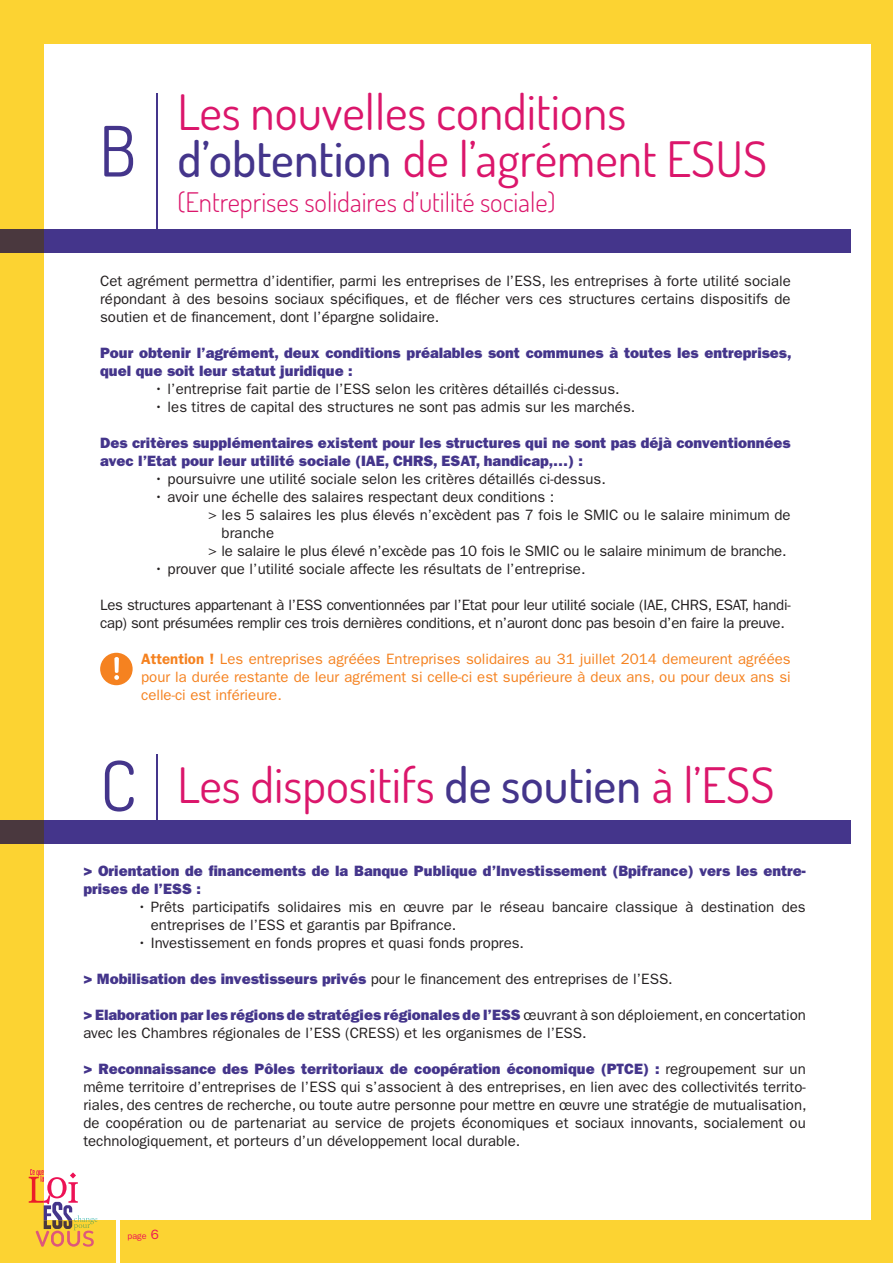
<style>
.page{position:relative;width:893px;height:1263px;background:#fff}
.page>*{position:absolute;margin:0;border:0;box-sizing:border-box;transform-origin:0 0}
.t1{font:69.3px "Dosis";color:#44358b}
.t2{font:48.9px/46.5px "Dosis";color:#db166b}
.t3{font:300 27px "Dosis";color:#db166b}
.t4{font:15px/18px "Franklin Gothic";color:#231f20;text-align:justify}
.t5{font:800 15px/18px "Franklin Gothic";color:#44358b}
.t6{font:15px/18px "Franklin Gothic";letter-spacing:-.02em;color:#231f20}
.t7{font:15px/18px "Franklin Gothic";color:#f58220;text-align:justify}
.t8{font:9px "Franklin Gothic";color:#ed1255}
.s1{font-size:69.3px;color:#44358b}
.s2{font-weight:500;color:#44358b}
.s3{font-weight:600}
.s4{font-weight:800;color:#44358b}
.s5{font-size:13.5px}
</style>
<div class="page">
<div style="left:0;top:0;width:43px;height:1263px;background:#fcd332"></div>
<div style="left:34px;top:0;width:859px;height:43px;background:#fcd332"></div>
<div style="left:34px;top:1220px;width:859px;height:43px;background:#fcd332"></div>
<div style="left:43px;top:230px;width:807px;height:23px;background:#44358b"></div>
<div style="left:0;top:230px;width:43px;height:23px;background:#4a383e"></div>
<div style="left:43px;top:821px;width:807px;height:23px;background:#44358b"></div>
<div style="left:0;top:821px;width:43px;height:23px;background:#4a383e"></div>
<hr style="left:156px;top:754px;width:2px;height:85px;background:#44358b">
<hr style="left:117px;top:1216px;width:3px;height:47px;background:#fff">
<svg style="left:29px;top:1169px;width:68px;height:78px"></svg>
<hr style="left:156px;top:94px;width:2px;height:148px;background:#44358b">
<div style="left:100px;top:653px;width:33px;height:32px;background:#f58220;border-radius:50%"></div>
<svg style="left:114px;top:657px;width:5px;height:23px"></svg>
<div style="left:871px;top:0;width:22px;height:1263px;background:#fcd332"></div>
<h2 class="t2" style="left:99px;top:88px;width:670px;text-indent:78px">Les nouvelles conditions<br><span class="s1">B</span> <span class="s2">d’obtention</span> de l’agrément ESUS</h2>
<h3 class="t3" style="left:178px;top:184px;width:379px">(Entreprises solidaires d’utilité sociale)</h3>
<p class="t4" style="left:100px;top:272px;width:692px">Cet agrément permettra d’identifier, parmi les entreprises de l’ESS, les entreprises à forte utilité sociale répondant à des besoins sociaux spécifiques, et de flécher vers ces structures certains dispositifs de soutien et de financement, dont l’épargne solidaire.</p>
<p class="t5" style="left:100px;top:343px;width:693px">Pour obtenir l’agrément, deux conditions préalables sont communes à toutes les entreprises, quel que soit leur statut juridique :</p>
<p class="t4" style="left:154px;top:380px;width:467px">• l’entreprise fait partie de l’ESS selon les critères détaillés ci-dessus.</p>
<p class="t4" style="left:154px;top:398px;width:483px">• les titres de capital des structures ne sont pas admis sur les marchés.</p>
<p class="t5" style="left:100px;top:433px;width:692px">Des critères supplémentaires existent pour les structures qui ne sont pas déjà conventionnées avec l’Etat pour leur utilité sociale (IAE, CHRS, ESAT, handicap,…) :</p>
<p class="t4" style="left:154px;top:470px;width:453px">• poursuivre une utilité sociale selon les critères détaillés ci-dessus.</p>
<p class="t4" style="left:154px;top:488px;width:402px">• avoir une échelle des salaires respectant deux conditions :</p>
<p class="t4" style="left:208px;top:506px;width:584px">&gt; les 5 salaires les plus élevés n’excèdent pas 7 fois le SMIC ou le salaire minimum de</p>
<p class="t4" style="left:222px;top:524px;width:54px">branche</p>
<p class="t4" style="left:208px;top:542px;width:580px">&gt; le salaire le plus élevé n’excède pas 10 fois le SMIC ou le salaire minimum de branche.</p>
<p class="t4" style="left:154px;top:560px;width:433px">• prouver que l’utilité sociale affecte les résultats de l’entreprise.</p>
<p class="t6" style="left:100px;top:596px;width:692px">Les structures appartenant à l’ESS conventionnées par l’Etat pour leur utilité sociale (IAE, CHRS, ESAT, handi&shy;cap) sont présumées remplir ces trois dernières conditions, et n’auront donc pas besoin d’en faire la preuve.</p>
<p class="t7" style="left:141px;top:650px;width:651px"><span class="s3">Attention !</span> Les entreprises agréées Entreprises solidaires au 31 juillet 2014 demeurent agréées pour la durée restante de leur agrément si celle-ci est supérieure à deux ans, ou pour deux ans si celle-ci est inférieure.</p>
<h1 class="t1" style="left:100px;top:740px;width:38px">C</h1>
<h2 class="t2" style="left:178px;top:761px;width:598px">Les dispositifs <span class="s2">de soutien</span> à l’ESS</h2>
<p class="t5" style="left:83px;top:862px;width:724px">&gt; Orientation de financements de la Banque Publique d’Investissement (Bpifrance) vers les entre&shy;prises de l’ESS :</p>
<p class="t4" style="left:151px;top:898px;width:656px;text-indent:-14px">• Prêts participatifs solidaires mis en œuvre par le réseau bancaire classique à destination des entreprises de l’ESS et garantis par Bpifrance.</p>
<p class="t4" style="left:137px;top:934px;width:388px">• Investissement en fonds propres et quasi fonds propres.</p>
<p class="t4" style="left:83px;top:970px;width:591px"><span class="s4">&gt; Mobilisation des investisseurs privés</span> pour le financement des entreprises de l’ESS.</p>
<p class="t4" style="left:83px;top:1006px;width:724px"><span class="s4">&gt; Elaboration par les régions de stratégies régionales de l’ESS</span> œuvrant à son déploiement, en concertation avec les Chambres régionales de l’ESS (CRESS) et les organismes de l’ESS.</p>
<p class="t4" style="left:83px;top:1060px;width:725px"><span class="s4">&gt; Reconnaissance des Pôles territoriaux de coopération économique (PTCE) :</span> regroupement sur un même territoire d’entreprises de l’ESS qui s’associent à des entreprises, en lien avec des collectivités territo&shy;riales, des centres de recherche, ou toute autre personne pour mettre en œuvre une stratégie de mutualisation, de coopération ou de partenariat au service de projets économiques et sociaux innovants, socialement ou technologiquement, et porteurs d’un développement local durable.</p>
<p class="t8" style="left:128px;top:1231px;width:33px">page <span class="s5">6</span></p>
</div>
